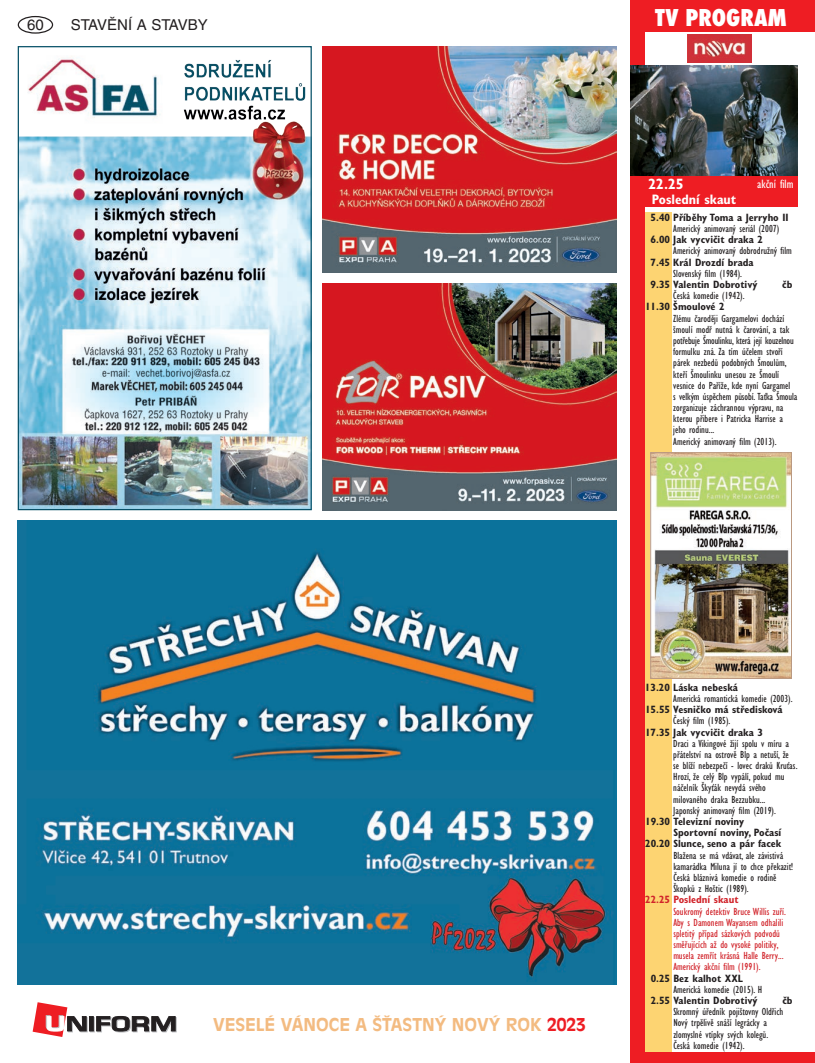
<style>
.page{position:relative;width:815px;height:1063px;background:#fff}
.page>*{position:absolute;margin:0;border:0;box-sizing:border-box;transform-origin:0 0}
.t1{font:800 condensed 22.5px "Futura";color:#fff}
.t2{font:700 17.5px "Antique Olive CE";color:#f3bb81}
.t3{font:15px "Helvetica CE";color:#231f20}
.t4{font:700 condensed 15px "Gill Sans CE";color:#fff}
.t5{font:700 condensed 13.75px "Gill Sans CE";color:#fff}
.t6{font:condensed 12.5px "Gill Sans CE";color:#fff}
.t7{font:condensed 10.62px/11.2px "Gill Sans CE";color:#231f20}
.t8{font:700 condensed 10.62px "Gill Sans CE";color:#231f20}
.t9{font:condensed 10.62px/11.2px "Gill Sans CE";color:#d1232a}
.t10{font:700 condensed 10.62px "Gill Sans CE";color:#d1232a}
.s1{color:#ee1d23}
</style>
<div class="page">
<div style="left:18px;top:16px;width:35px;height:18px;border:1px solid #231f20;border-radius:50%"></div>
<div style="left:631px;top:0;width:184px;height:32px;background:#ee1d23"></div>
<div style="left:631px;top:175px;width:166px;height:32px;background:#ee1d23"></div>
<img style="left:687px;top:34px;width:64px;height:29px">
<div style="left:631px;top:0;width:14px;height:1063px;background:#ee1d23"></div>
<div style="left:631px;top:1052px;width:184px;height:11px;background:#ee1d23"></div>
<div style="left:645px;top:213px;width:26px;height:839px;background:#fdd472"></div>
<img style="left:631px;top:66px;width:166px;height:109px">
<img style="left:18px;top:521px;width:599px;height:464px">
<img style="left:652px;top:454px;width:138px;height:223px">
<div style="left:650px;top:452px;width:142px;height:227px;border:1px solid #ba9981"></div>
<svg style="left:90px;top:1017px;width:5px;height:15px"></svg>
<svg style="left:89px;top:1016px;width:5px;height:15px"></svg>
<svg style="left:96px;top:1016px;width:81px;height:16px"></svg>
<svg style="left:33px;top:1002px;width:55px;height:35px"></svg>
<img style="left:20px;top:56px;width:290px;height:452px">
<div style="left:18px;top:46px;width:294px;height:464px;border:1px solid #085168"></div>
<img style="left:322px;top:46px;width:295px;height:227px">
<img style="left:322px;top:283px;width:295px;height:227px">
<h3 class="t3" style="left:27px;top:16px;width:18px">60</h3>
<h3 class="t3" style="left:71px;top:16px;width:138px">STAVĚNÍ A STAVBY</h3>
<h1 class="t1" style="left:655px;top:2px;width:133px">TV PROGRAM</h1>
<h3 class="t4" style="left:648px;top:175px;width:37px">22.25</h3>
<p class="t5" style="left:652px;top:191px;width:86px">Poslední skaut</p>
<p class="t6" style="left:757px;top:176px;width:38px">akční film</p>
<p class="t8" style="left:651px;top:211px;width:139px">5.40 Příběhy Toma a Jerryho II</p>
<p class="t7" style="left:673px;top:223px;width:107px">Americký animovaný seriál (2007)</p>
<p class="t8" style="left:651px;top:233px;width:114px">6.00 Jak vycvičit draka 2</p>
<p class="t7" style="left:673px;top:245px;width:120px">Americký animovaný dobrodružný film</p>
<p class="t8" style="left:651px;top:256px;width:105px">7.45 Král Drozdí brada</p>
<p class="t7" style="left:673px;top:268px;width:70px">Slovenský film (1984).</p>
<p class="t8" style="left:651px;top:278px;width:108px">9.35 Valentin Dobrotivý</p>
<p class="t8" style="left:782px;top:278px;width:12px">čb</p>
<p class="t7" style="left:673px;top:290px;width:73px">Česká komedie (1942).</p>
<p class="t8" style="left:645px;top:300px;width:81px">11.30 Šmoulové 2</p>
<p class="t7" style="left:673px;top:312px;width:126px">Zlému čaroději Gargamelovi dochází šmoulí modř nutná k čarování, a tak potřebuje Šmoulinku, která její kouzelnou formulku zná. Za tím účelem stvoří párek nezbedů podobných Šmoulům, kteří Šmoulinku unesou ze Šmoulí vesnice do Paříže, kde nyní Gargamel<br>s velkým úspěchem působí. Taťka Šmoula zorganizuje záchrannou výpravu, na kterou přibere i Patricka Harrise a jeho rodinu...<br>Americký animovaný film (2013).</p>
<h2 class="t2" style="left:213px;top:1014px;width:374px">VESELÉ VÁNOCE A ŠŤASTNÝ NOVÝ ROK <span class="s1">2023</span></h2>
<p class="t8" style="left:645px;top:681px;width:95px">13.20 Láska nebeská</p>
<p class="t7" style="left:673px;top:693px;width:121px">Americká romantická komedie (2003).</p>
<p class="t8" style="left:645px;top:703px;width:139px">15.55 Vesničko má středisková</p>
<p class="t7" style="left:673px;top:715px;width:59px">Český film (1985).</p>
<p class="t8" style="left:645px;top:726px;width:119px">17.35 Jak vycvičit draka 3</p>
<p class="t7" style="left:673px;top:738px;width:126px">Draci a Vikingové žijí spolu v míru a přátelství na ostrově Blp a netuší, že se blíží nebezpečí - lovec draků Kruťas.<br>Hrozí, že celý Blp vypálí, pokud mu náčelník Škyťák nevydá svého milovaného draka Bezzubku...<br>Japonský animovaný film (2019).</p>
<p class="t8" style="left:645px;top:815px;width:100px">19.30 Televizní noviny</p>
<p class="t8" style="left:673px;top:826px;width:109px">Sportovní noviny, Počasí</p>
<p class="t8" style="left:645px;top:837px;width:138px">20.20 Slunce, seno a pár facek</p>
<p class="t7" style="left:673px;top:849px;width:121px">Blažena se má vdávat, ale závistivá kamarádka Miluna jí to chce překazit!<br>Česká bláznivá komedie o rodině<br>Škopků z Hoštic (1989).</p>
<p class="t10" style="left:645px;top:893px;width:95px">22.25 Poslední skaut</p>
<p class="t9" style="left:673px;top:905px;width:114px">Soukromý detektiv Bruce Willis zuří.<br>Aby s Damonem Wayansem odhalili spletitý případ sázkových podvodů směřujících až do vysoké politiky, musela zemřít krásná Halle Berry...<br>Americký akční film (1991).</p>
<p class="t8" style="left:651px;top:972px;width:94px">0.25 Bez kalhot XXL</p>
<p class="t7" style="left:673px;top:984px;width:90px">Americká komedie (2015). H</p>
<p class="t8" style="left:651px;top:994px;width:108px">2.55 Valentin Dobrotivý</p>
<p class="t8" style="left:782px;top:994px;width:12px">čb</p>
<p class="t7" style="left:673px;top:1006px;width:111px">Skromný úředník pojištovny Oldřich<br>Nový trpělivě snáší legrácky a zlomyslné vtípky svých kolegů.<br>Česká komedie (1942).</p>
</div>
